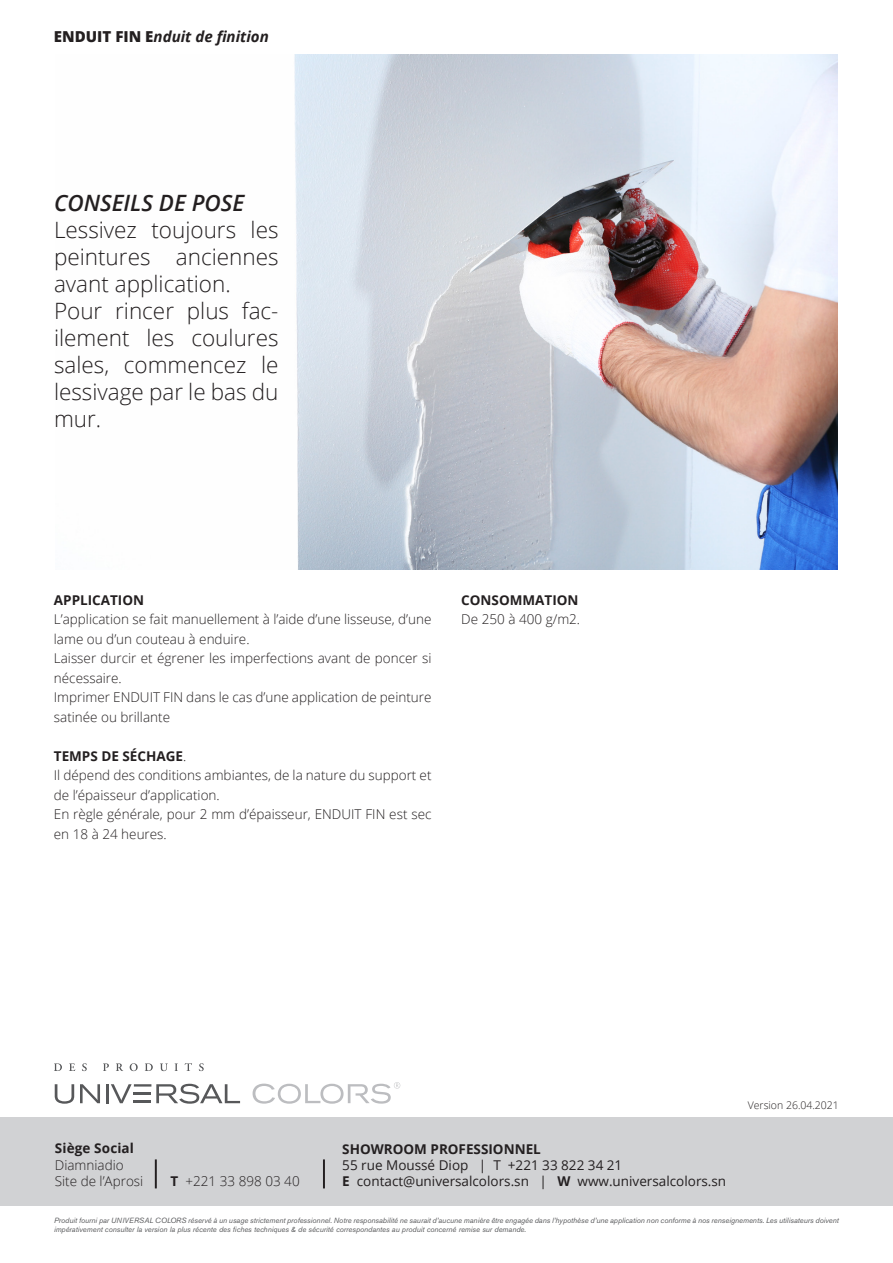
<style>
.page{position:relative;width:893px;height:1263px;background:#fff}
.page>*{position:absolute;margin:0;border:0;box-sizing:border-box;transform-origin:0 0}
.t1{font:300 22.5px/27px "Open Sans";color:#231f20;text-align:justify}
.t2{font:italic 600 22.5px "Open Sans";color:#231f20}
.t3{font:italic 700 15.15px "Open Sans";color:#231f20}
.t4{font:300 13.5px/19.5px "Open Sans";color:#231f20}
.t5{font:13.5px "Open Sans";color:#231f20}
._8_pt_Small_Text{font:700 13.5px "Open Sans";color:#231f20}
.t6{font:300 10.5px "Open Sans";color:#231f20}
.t7{font:italic 7.5px/9px "Akzidenz Grotesk BE";color:#57585a}
.s1{font-weight:800;font-style:normal}
.s2{font-weight:300}
.s3{font-weight:700}
</style>
<div class="page">
<img style="left:294px;top:54px;width:543px;height:516px">
<svg style="left:253px;top:1082px;width:147px;height:22px"></svg>
<svg style="left:55px;top:1084px;width:19px;height:20px"></svg>
<svg style="left:80px;top:1084px;width:20px;height:19px"></svg>
<hr style="left:106px;top:1084px;width:3px;height:19px;background:#57585a">
<svg style="left:111px;top:1084px;width:129px;height:20px"></svg>
<svg style="left:54px;top:1063px;width:8px;height:8px"></svg>
<svg style="left:69px;top:1063px;width:6px;height:8px"></svg>
<svg style="left:82px;top:1063px;width:5px;height:8px"></svg>
<svg style="left:103px;top:1063px;width:6px;height:8px"></svg>
<svg style="left:116px;top:1063px;width:7px;height:8px"></svg>
<svg style="left:130px;top:1063px;width:8px;height:8px"></svg>
<svg style="left:145px;top:1063px;width:8px;height:8px"></svg>
<svg style="left:160px;top:1063px;width:8px;height:8px"></svg>
<svg style="left:175px;top:1063px;width:3px;height:8px"></svg>
<svg style="left:185px;top:1063px;width:7px;height:8px"></svg>
<svg style="left:199px;top:1063px;width:5px;height:8px"></svg>
<div style="left:0;top:1117px;width:893px;height:88px;background:#d1d2d4"></div>
<hr style="left:155px;top:1159px;width:2px;height:29px;background:#231f20">
<hr style="left:323px;top:1159px;width:2px;height:29px;background:#231f20">
<p class="t3" style="left:54px;top:26px;width:216px"><span class="s1">ENDUIT FIN E</span>nduit de finition</p>
<p class="t2" style="left:54px;top:187px;width:192px">CONSEILS DE POSE</p>
<p class="t1" style="left:54px;top:216px;width:226px">Lessivez toujours les peintures anciennes avant application.</p>
<p class="t1" style="left:54px;top:297px;width:226px">Pour rincer plus fac&shy;ilement les coulures sales, commencez le lessivage par le bas du mur.</p>
<p class="_8_pt_Small_Text" style="left:54px;top:590px;width:92px">APPLICATION</p>
<p class="t4" style="left:54px;top:609px;width:379px">L’application se fait manuellement à l’aide d’une lisseuse, d’une lame ou d’un couteau à enduire.</p>
<p class="t4" style="left:54px;top:648px;width:379px">Laisser durcir et égrener les imperfections avant de poncer si nécessaire.</p>
<p class="t4" style="left:54px;top:687px;width:379px">Imprimer ENDUIT FIN dans le cas d’une application de peinture satinée ou brillante</p>
<p class="_8_pt_Small_Text" style="left:54px;top:746px;width:134px">TEMPS DE SÉCHAGE<span class="s2">.</span></p>
<p class="t4" style="left:54px;top:765px;width:379px">Il dépend des conditions ambiantes, de la nature du support et de l’épaisseur d’application.</p>
<p class="t4" style="left:54px;top:804px;width:379px">En règle générale, pour 2 mm d’épaisseur, ENDUIT FIN est sec en 18 à 24 heures.</p>
<p class="_8_pt_Small_Text" style="left:461px;top:590px;width:119px">CONSOMMATION</p>
<p class="t4" style="left:461px;top:609px;width:120px">De 250 à 400 g/m2.</p>
<p class="_8_pt_Small_Text" style="left:55px;top:1139px;width:81px">Siège Social</p>
<p class="t4" style="left:55px;top:1154px;width:70px">Diamniadio</p>
<p class="t4" style="left:55px;top:1171px;width:90px">Site de l’Aprosi</p>
<p class="t4" style="left:171px;top:1171px;width:131px"><span class="s3">T</span> +221 33 898 03 40</p>
<p class="_8_pt_Small_Text" style="left:342px;top:1139px;width:200px">SHOWROOM PROFESSIONNEL</p>
<p class="t5" style="left:342px;top:1156px;width:282px">55 rue Moussé Diop | T +221 33 822 34 21</p>
<p class="t5" style="left:342px;top:1172px;width:385px"><span class="s3">E</span> contact@universalcolors.sn | <span class="s3">W</span> www.universalcolors.sn</p>
<p class="t6" style="left:748px;top:1098px;width:93px">Version 26.04.2021</p>
<p class="t7" style="left:54px;top:1216px;width:786px">Produit fourni par UNIVERSAL COLORS réservé à un usage strictement professionnel. Notre responsabilité ne saurait d’aucune manière être engagée dans l’hypothèse d’une application non conforme à nos renseignements. Les utilisateurs doivent impérativement consulter la version la plus récente des fiches techniques &amp; de sécurité correspondantes au produit concerné remise sur demande.</p>
</div>
